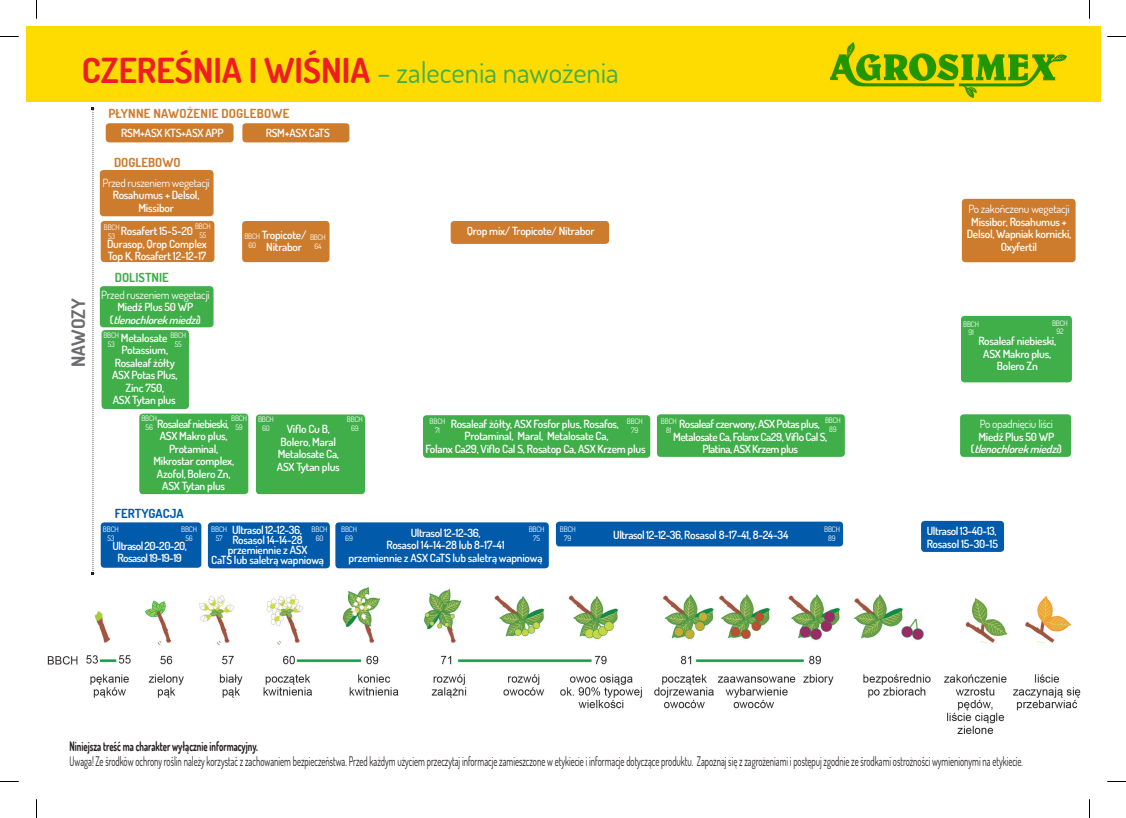
<style>
.page{position:relative;width:1126px;height:818px;background:#fff}
.page>*{position:absolute;margin:0;border:0;box-sizing:border-box;transform-origin:0 0}
.t1{font:28.75px "Dosis";color:#40ae49}
.t2{font:700 18.62px "Dosis";color:#6c6d70}
.t3{font:13.12px "Dosis";color:#231f20;scale:.67 1}
.t4{font:700 13.12px "Dosis";color:#231f20;scale:.67 1}
.t5{font:700 12.5px "Dosis";letter-spacing:.02em;color:#cd7b2c}
.t6{font:700 12.5px "Dosis";color:#015aaa}
.t7{font:700 12.5px "Dosis";color:#cd7b2c}
.t8{font:700 12.5px "Dosis";color:#40ae49}
.t9{font:600 11.25px/12.5px "Dosis";letter-spacing:-.02em;color:#fff;text-align:center}
.t10{font:600 11.25px/12.5px "Dosis";letter-spacing:-.04em;color:#fff;text-align:center}
.t11{font:11.25px/12.5px "Dosis";letter-spacing:-.02em;color:#fff;text-align:center}
.t12{font:600 11.25px/12.5px "Dosis";letter-spacing:-.05em;color:#fff;text-align:center}
.t13{font:italic 600 11.25px/12.5px "Dosis";color:#fff;text-align:center}
.t14{font:7.5px/8.8px "Dosis";letter-spacing:-.02em;color:#fff;text-align:center}
.s1{font-weight:700;font-size:34.38px;color:#ee1d23}
.s2{font-weight:600}
.s3{font-weight:600;font-style:italic}
.s4{font-weight:400}
.s5{font-style:normal}
</style>
<div class="page">
<div style="left:26px;top:26px;width:1073px;height:75px;background:#ffdc01"></div>
<img style="left:830px;top:43px;width:236px;height:55px">
<svg style="left:92px;top:107px;width:2px;height:467px"></svg>
<div style="left:100px;top:170px;width:113px;height:46px;background:#cd7b2c;border-radius:4px"></div>
<div style="left:101px;top:221px;width:113px;height:41px;background:#cd7b2c;border-radius:4px"></div>
<div style="left:100px;top:286px;width:113px;height:41px;background:#40ae49;border-radius:4px"></div>
<div style="left:101px;top:522px;width:100px;height:45px;background:#015aaa;border-radius:4px"></div>
<div style="left:208px;top:522px;width:122px;height:46px;background:#015aaa;border-radius:4px"></div>
<div style="left:921px;top:520px;width:82px;height:31px;background:#015aaa;border-radius:4px"></div>
<div style="left:335px;top:522px;width:213px;height:46px;background:#015aaa;border-radius:4px"></div>
<div style="left:139px;top:413px;width:109px;height:81px;background:#40ae49;border-radius:4px"></div>
<div style="left:960px;top:316px;width:111px;height:66px;background:#40ae49;border-radius:4px"></div>
<div style="left:423px;top:415px;width:227px;height:42px;background:#40ae49;border-radius:4px"></div>
<div style="left:242px;top:221px;width:87px;height:41px;background:#cd7b2c;border-radius:4px"></div>
<div style="left:961px;top:199px;width:114px;height:63px;background:#cd7b2c;border-radius:4px"></div>
<div style="left:450px;top:221px;width:159px;height:23px;background:#cd7b2c;border-radius:4px"></div>
<div style="left:556px;top:521px;width:287px;height:25px;background:#015aaa;border-radius:4px"></div>
<div style="left:101px;top:330px;width:88px;height:79px;background:#40ae49;border-radius:4px"></div>
<div style="left:256px;top:414px;width:109px;height:80px;background:#40ae49;border-radius:4px"></div>
<div style="left:657px;top:414px;width:187px;height:42px;background:#40ae49;border-radius:4px"></div>
<div style="left:959px;top:414px;width:111px;height:42px;background:#40ae49;border-radius:4px"></div>
<img style="left:47px;top:587px;width:1033px;height:147px">
<div style="left:106px;top:123px;width:127px;height:19px;background:#cd7b2c;border-radius:4px"></div>
<div style="left:242px;top:123px;width:107px;height:19px;background:#cd7b2c;border-radius:4px"></div>
<svg style="left:0;top:36px;width:19px;height:1px"></svg>
<svg style="left:1107px;top:36px;width:18px;height:1px"></svg>
<svg style="left:36px;top:0;width:1px;height:19px"></svg>
<svg style="left:36px;top:799px;width:1px;height:18px"></svg>
<svg style="left:1089px;top:0;width:1px;height:19px"></svg>
<svg style="left:1089px;top:799px;width:1px;height:18px"></svg>
<p class="t1" style="left:82px;top:54px;width:538px"><span class="s1">CZEREŚNIA I WIŚNIA</span> – zalecenia nawożenia</p>
<p class="t5" style="left:108px;top:106px;width:182px">PŁYNNE NAWOŻENIE DOGLEBOWE</p>
<p class="t9" style="left:121px;top:126px;width:104px">RSM+ASX KTS+ASX APP</p>
<p class="t9" style="left:266px;top:126px;width:66px">RSM+ASX CaTS</p>
<p class="t2" style="left:66px;top:367px;width:70px;rotate:-90deg">NAWOZY</p>
<p class="t7" style="left:114px;top:154px;width:68px">DOGLEBOWO</p>
<p class="t11" style="left:102px;top:176px;width:109px">Przed ruszeniem wegetacji</p>
<p class="t9" style="left:113px;top:188px;width:88px">Rosahumus + Delsol,<br>Missibor</p>
<p class="t9" style="left:121px;top:224px;width:74px">Rosafert 15-5-20</p>
<p class="t9" style="left:107px;top:237px;width:101px;text-align:left">Durasop, Qrop Complex<br>Top K, Rosafert 12-12-17</p>
<p class="t11" style="left:101px;top:288px;width:110px">Przed ruszeniem wegetacji<br><span class="s2">Miedź Plus 50 WP<br>(</span> <span class="s3">tlenochlorekmiedzi</span><span class="s2">)</span></p>
<p class="t14" style="left:195px;top:222px;width:17px">BBCH<br>55</p>
<p class="t14" style="left:104px;top:223px;width:17px">BBCH<br>53</p>
<p class="t8" style="left:115px;top:269px;width:56px">DOLISTNIE</p>
<p class="t14" style="left:103px;top:331px;width:17px">BBCH<br>53</p>
<p class="t14" style="left:170px;top:331px;width:17px">BBCH<br>55</p>
<p class="t9" style="left:121px;top:331px;width:48px">Metalosate</p>
<p class="t9" style="left:115px;top:343px;width:62px">Potassium,<br>Rosaleaf żółty</p>
<p class="t9" style="left:112px;top:368px;width:67px">ASX Potas Plus,</p>
<p class="t9" style="left:113px;top:381px;width:64px">Zinc 750,<br>ASX Tytan plus</p>
<p class="t9" style="left:262px;top:228px;width:46px">Tropicote/<br>Nitrabor</p>
<p class="t14" style="left:244px;top:232px;width:17px">BBCH<br>60</p>
<p class="t14" style="left:310px;top:233px;width:17px">BBCH<br>64</p>
<p class="t9" style="left:466px;top:224px;width:129px">Qrop mix/ Tropicote/ Nitrabor</p>
<p class="t9" style="left:966px;top:202px;width:106px"><span class="s4">Po zakończenu wegetacji<br></span>Missibor, Rosahumus +<br>Delsol, Wapniak kornicki,<br>Oxyfertil</p>
<p class="t14" style="left:963px;top:319px;width:17px">BBCH<br>91</p>
<p class="t14" style="left:1051px;top:318px;width:17px">BBCH<br>92</p>
<p class="t9" style="left:978px;top:334px;width:79px">Rosaleaf niebieski,</p>
<p class="t9" style="left:983px;top:347px;width:69px">ASX Makro plus,</p>
<p class="t9" style="left:996px;top:359px;width:42px">Bolero Zn</p>
<p class="t14" style="left:141px;top:413px;width:17px">BBCH<br>56</p>
<p class="t14" style="left:231px;top:413px;width:17px">BBCH<br>59</p>
<p class="t9" style="left:287px;top:422px;width:45px">Viflo Cu B,</p>
<p class="t9" style="left:280px;top:435px;width:57px">Bolero, Maral</p>
<p class="t9" style="left:277px;top:447px;width:64px;text-align:left">Metalosate Ca,<br>ASX Tytan plus</p>
<p class="t14" style="left:258px;top:414px;width:17px">BBCH<br>60</p>
<p class="t14" style="left:347px;top:414px;width:17px">BBCH<br>69</p>
<p class="t10" style="left:673px;top:417px;width:156px">Rosaleaf czerwony, ASX Potas plus,<br>Metalosate Ca, Folanx Ca29, Viflo Cal S,<br>Platina, ASX Krzem plus</p>
<p class="t14" style="left:661px;top:416px;width:17px">BBCH<br>81</p>
<p class="t14" style="left:824px;top:415px;width:17px">BBCH<br>89</p>
<p class="t11" style="left:979px;top:417px;width:75px">Po opadnięciu liści</p>
<p class="t13" style="left:970px;top:429px;width:93px"><span class="s5">Miedź Plus 50 WP<br>(</span> tlenochlorekmiedzi<span class="s5">)</span></p>
<p class="t14" style="left:429px;top:416px;width:17px">BBCH<br>71</p>
<p class="t14" style="left:627px;top:416px;width:17px">BBCH<br>79</p>
<p class="t9" style="left:450px;top:417px;width:170px">Rosaleaf żółty, ASX Fosfor plus, Rosafos,</p>
<p class="t9" style="left:425px;top:429px;width:221px">Protaminal, Maral, Metalosate Ca,<br>Folanx Ca29, Viflo Cal S, Rosatop Ca, ASX Krzem plus</p>
<p class="t12" style="left:157px;top:417px;width:73px">Rosaleaf niebieski,</p>
<p class="t9" style="left:160px;top:429px;width:69px">ASX Makro plus,</p>
<p class="t9" style="left:153px;top:442px;width:82px">Protaminal,<br>Mikrostar complex,<br>Azofol, Bolero Zn,<br>ASX Tytan plus</p>
<p class="t6" style="left:115px;top:505px;width:70px">FERTYGACJA</p>
<p class="t10" style="left:232px;top:523px;width:71px">Ultrasol 12-12-36,</p>
<p class="t9" style="left:232px;top:533px;width:72px">Rosasol 14-14-28</p>
<p class="t9" style="left:228px;top:543px;width:81px">przemiennie z ASX</p>
<p class="t9" style="left:211px;top:553px;width:114px">CaTS lub saletrą wapniową</p>
<p class="t14" style="left:103px;top:524px;width:17px">BBCH<br>53</p>
<p class="t14" style="left:181px;top:524px;width:17px">BBCH<br>56</p>
<p class="t14" style="left:211px;top:524px;width:17px">BBCH<br>57</p>
<p class="t14" style="left:311px;top:524px;width:17px">BBCH<br>60</p>
<p class="t14" style="left:341px;top:524px;width:17px">BBCH<br>69</p>
<p class="t14" style="left:528px;top:524px;width:17px">BBCH<br>75</p>
<p class="t14" style="left:560px;top:524px;width:17px">BBCH<br>79</p>
<p class="t14" style="left:824px;top:524px;width:17px">BBCH<br>89</p>
<p class="t10" style="left:613px;top:528px;width:177px">Ultrasol 12-12-36, Rosasol 8-17-41, 8-24-34</p>
<p class="t10" style="left:926px;top:524px;width:71px">Ultrasol 13-40-13,</p>
<p class="t9" style="left:926px;top:536px;width:73px">Rosasol 15-30-15</p>
<p class="t9" style="left:386px;top:525px;width:120px">Ultrasol 12-12-36,<br>Rosasol 14-14-28 lub 8-17-41</p>
<p class="t9" style="left:348px;top:550px;width:195px">przemiennie z ASX CaTS lub saletrą wapniową</p>
<p class="t12" style="left:113px;top:538px;width:76px">Ultrasol 20-20-20,<br>Rosasol 19-19-19</p>
<p class="t4" style="left:70px;top:736px;width:282px">Niniejsza treść ma charakter wyłącznie informacyjny.</p>
<p class="t3" style="left:70px;top:751px;width:1424px">Uwaga! Ze środków ochrony roślin należy korzystać z zachowaniem bezpieczeństwa. Przed każdym użyciem przeczytaj informacje zamieszczone w etykiecie i informacje dotyczące produktu. Zapoznaj się z zagrożeniami i postępuj zgodnie ze środkami ostrożności wymienionymi na etykiecie.</p>
</div>
